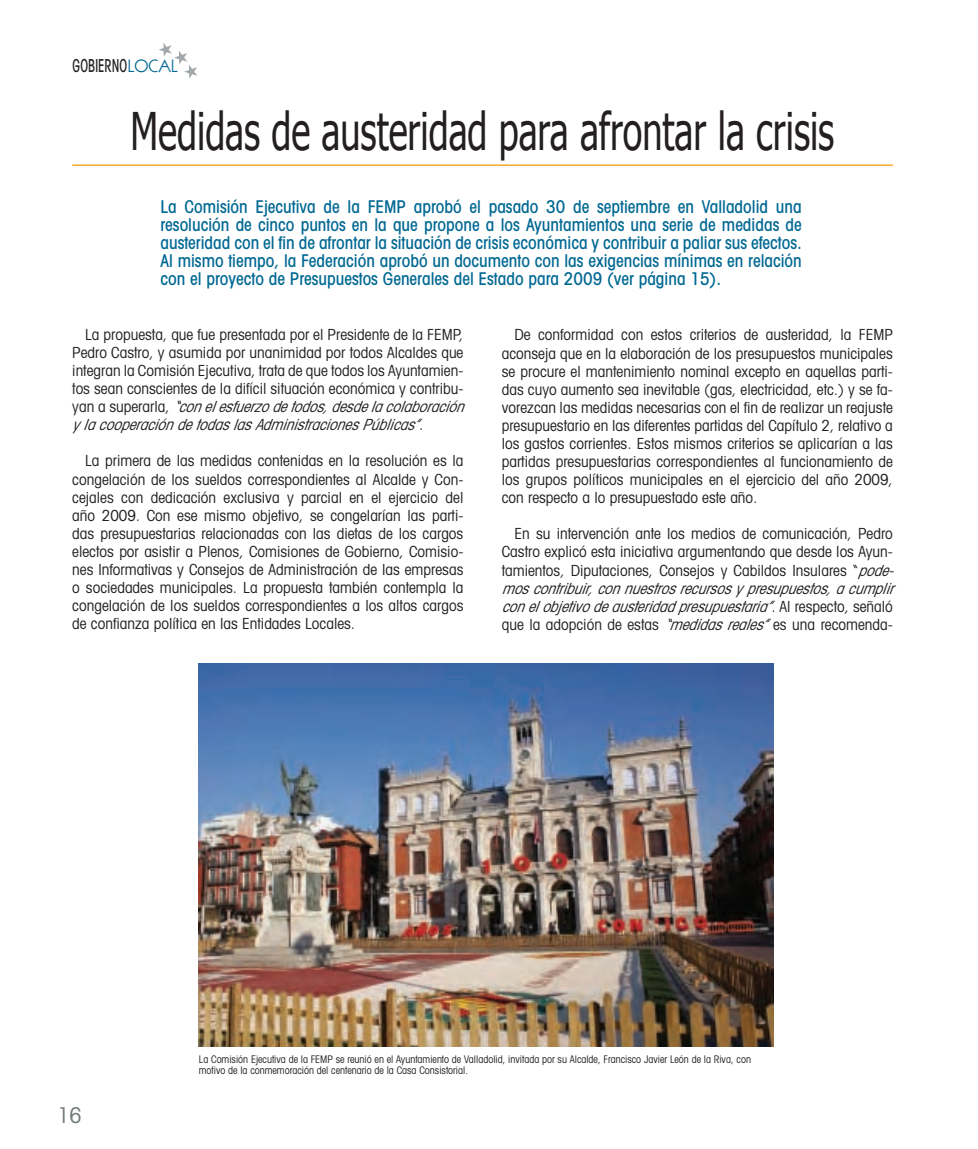
<style>
.page{position:relative;width:978px;height:1149px;background:#fff}
.page>*{position:absolute;margin:0;border:0;box-sizing:border-box;transform-origin:0 0}
.t1{font:51.9px "Tahoma";color:#231f20;scale:.69 1}
.t2{font:condensed 21.75px "Avant Garde";color:#717a77}
.t3{font:500 condensed 17.85px "Avant Garde";letter-spacing:.01em;color:#231f20;scale:.7 1}
.t4{font:500 condensed 17.55px/18px "Avant Garde";color:#006893;text-align:justify}
.t5{font:condensed 15.3px/18px "Avant Garde";color:#231f20;text-align:justify}
.t6{font:condensed 10.5px/12px "Avant Garde";color:#231f20;scale:.95 1}
.s1{font-family:"Itc Kabel";font-weight:400;font-stretch:normal;font-size:18px;color:#006893}
.s2{font-style:italic}
</style>
<div class="page">
<svg style="left:159px;top:43px;width:38px;height:36px"></svg>
<hr style="left:72px;top:164px;width:821px;height:2px;background:#faaa27">
<img style="left:199px;top:663px;width:575px;height:383px">
<p class="t3" style="left:73px;top:55px;width:152px">GOBIERNO<span class="s1">LOCAL</span></p>
<p class="t1" style="left:131px;top:97px;width:1021px">Medidas de austeridad para afrontar la crisis</p>
<p class="t4" style="left:161px;top:197px;width:643px">La Comisión Ejecutiva de la FEMP aprobó el pasado 30 de septiembre en Valladolid una resolución de cinco puntos en la que propone a los Ayuntamientos una serie de medidas de austeridad con el fin de afrontar la situación de crisis económica y contribuir a paliar sus efectos.<br>Al mismo tiempo, la Federación aprobó un documento con las exigencias mínimas en relación con el proyecto de Presupuestos Generales del Estado para 2009 (ver página 15).</p>
<p class="t5" style="left:72px;top:325px;width:399px;text-align:left;text-indent:13px">La propuesta, que fue presentada por el Presidente de la FEMP, Pedro Castro, y asumida por unanimidad por todos Alcaldes que integran la Comisión Ejecutiva, trata de que todos los Ayuntamien&shy;tos sean conscientes de la difícil situación económica y contribu&shy;y a n a s u p e r a r l a , <span class="s2">“conelesfuerzodetodos,desdelacolaboración y lacooperacióndetodaslasAdministracionesPúblicas”</span>.</p>
<p class="t5" style="left:72px;top:451px;width:393px;text-indent:13px">La primera de las medidas contenidas en la resolución es la congelación de los sueldos correspondientes al Alcalde y Con&shy;cejales con dedicación exclusiva y parcial en el ejercicio del año 2009. Con ese mismo objetivo, se congelarían las parti&shy;das presupuestarias relacionadas con las dietas de los cargos electos por asistir a Plenos, Comisiones de Gobierno, Comisio&shy;nes Informativas y Consejos de Administración de las empresas o sociedades municipales. La propuesta también contempla la congelación de los sueldos correspondientes a los altos cargos de confianza política en las Entidades Locales.</p>
<p class="t5" style="left:502px;top:325px;width:393px;text-indent:13px">De conformidad con estos criterios de austeridad, la FEMP aconseja que en la elaboración de los presupuestos municipales se procure el mantenimiento nominal excepto en aquellas parti&shy;das cuyo aumento sea inevitable (gas, electricidad, etc.) y se fa&shy;vorezcan las medidas necesarias con el fin de realizar un reajuste presupuestario en las diferentes partidas del Capítulo 2, relativo a los gastos corrientes. Estos mismos criterios se aplicarían a las partidas presupuestarias correspondientes al funcionamiento de los grupos políticos municipales en el ejercicio del año 2009, con respecto a lo presupuestado este año.</p>
<p class="t5" style="left:502px;top:524px;width:399px;text-align:center">En su intervención ante los medios de comunicación, Pedro Castro explicó esta iniciativa argumentando que desde los Ayun&shy;tamientos, Diputaciones, Consejos y Cabildos Insulares “<span class="s2">pode&shy;moscontribuir,connuestrosrecursosy presupuestos,acumplir conelobjetivodeausteridadpresupuestaria”</span>. A l r e s p e c t o , s e ñ a l ó que la adopción de estas <span class="s2">“medidasreales”</span>es una recomenda-</p>
<p class="t2" style="left:57px;top:1101px;width:26px">16</p>
<p class="t6" style="left:199px;top:1052px;width:583px">La Comisión Ejecutiva de la FEMP se reunió en el Ayuntamiento de Valladolid, invitada por su Alcalde, Francisco Javier León de la Riva, con motivo de la conmemoración del centenario de la Casa Consistorial.</p>
</div>
